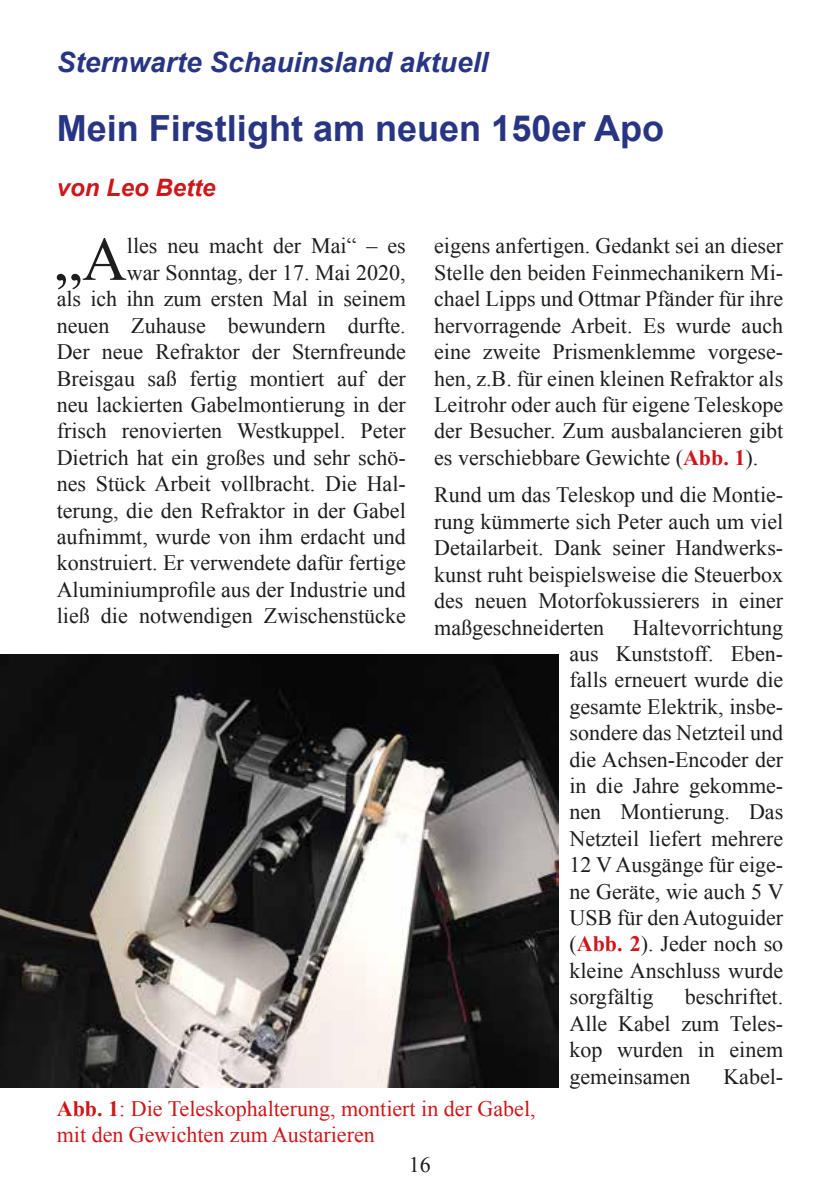
<style>
.page{position:relative;width:840px;height:1191px;background:#fff}
.page>*{position:absolute;margin:0;border:0;box-sizing:border-box;transform-origin:0 0}
.t1{font:61.8px "Times New Roman";color:#1d1d1b}
.t2{font:700 36px "Arial";color:#283583}
.t3{font:italic 700 28px "Arial";color:#283583}
.t4{font:italic 700 24px "Arial";color:#cd171a}
.t5{font:22px/26.4px "Times New Roman";color:#1d1d1b;text-align:justify}
.t6{font:22px/26.4px "Times New Roman";color:#cd171a}
.s1{font-weight:700;color:#cd171a}
.s2{font-weight:700}
</style>
<div class="page">
<img style="left:0;top:654px;width:558px;height:434px">
<p class="t3" style="left:57px;top:43px;width:433px">Sternwarte Schauinsland aktuell</p>
<h2 class="t2" style="left:57px;top:105px;width:608px">Mein Firstlight am neuen 150er Apo</h2>
<p class="t4" style="left:57px;top:172px;width:160px">von Leo Bette</p>
<h1 class="t1" style="left:55px;top:218px;width:74px">„A</h1>
<p class="t5" style="left:57px;top:232px;width:350px;text-align:right">lles neu macht der Mai“ – es<br>war Sonntag, der 17. Mai 2020,<br>als ich ihn zum ersten Mal in seinem neuen Zuhause bewundern durfte.<br>Der neue Refraktor der Sternfreunde Breisgau saß fertig montiert auf der neu lackierten Gabelmontierung in der frisch renovierten Westkuppel. Peter Dietrich hat ein großes und sehr schö&shy;nes Stück Arbeit vollbracht. Die Hal&shy;terung, die den Refraktor in der Gabel aufnimmt, wurde von ihm erdacht und konstruiert. Er verwendete dafür fertige Aluminiumprofile aus der Industrie und ließ die notwendigen Zwischenstücke</p>
<p class="t5" style="left:434px;top:232px;width:350px">eigens anfertigen. Gedankt sei an dieser Stelle den beiden Feinmechanikern Mi&shy;chael Lipps und Ottmar Pfänder für ihre hervorragende Arbeit. Es wurde auch eine zweite Prismenklemme vorgese&shy;hen, z.B. für einen kleinen Refraktor als Leitrohr oder auch für eigene Teleskope der Besucher. Zum ausbalancieren gibt es verschiebbare Gewichte (<span class="s1">Abb. 1</span>).</p>
<p class="t5" style="left:434px;top:481px;width:350px">Rund um das Teleskop und die Montie&shy;rung kümmerte sich Peter auch um viel Detailarbeit. Dank seiner Handwerks&shy;kunst ruht beispielsweise die Steuerbox des neuen Motorfokussierers in einer maßgeschneiderten</p>
<p class="t5" style="left:569px;top:613px;width:215px;text-indent:63px">Haltevorrichtung aus Kunststoff. Eben&shy;falls erneuert wurde die gesamte Elektrik, insbe&shy;sondere das Netzteil und die Achsen-Encoder der in die Jahre gekomme&shy;nen Montierung. Das Netzteil liefert mehrere 12 V Ausgänge für eige&shy;ne Geräte, wie auch 5 V USB für den Autoguider (<span class="s1">Abb. 2</span>). Jeder noch so kleine Anschluss wurde sorgfältig</p>
<p class="t5" style="left:569px;top:983px;width:215px;text-indent:115px">beschriftet.<br>Alle Kabel zum Teles&shy;kop wurden in einem gemeinsamen</p>
<p class="t5" style="left:723px;top:1062px;width:61px">Kabel-</p>
<p class="t6" style="left:57px;top:1094px;width:480px"><span class="s2">Abb. 1</span>: Die Teleskophalterung, montiert in der Gabel, mit den Gewichten zum Austarieren</p>
<p class="t5" style="left:409px;top:1151px;width:23px">16</p>
</div>
